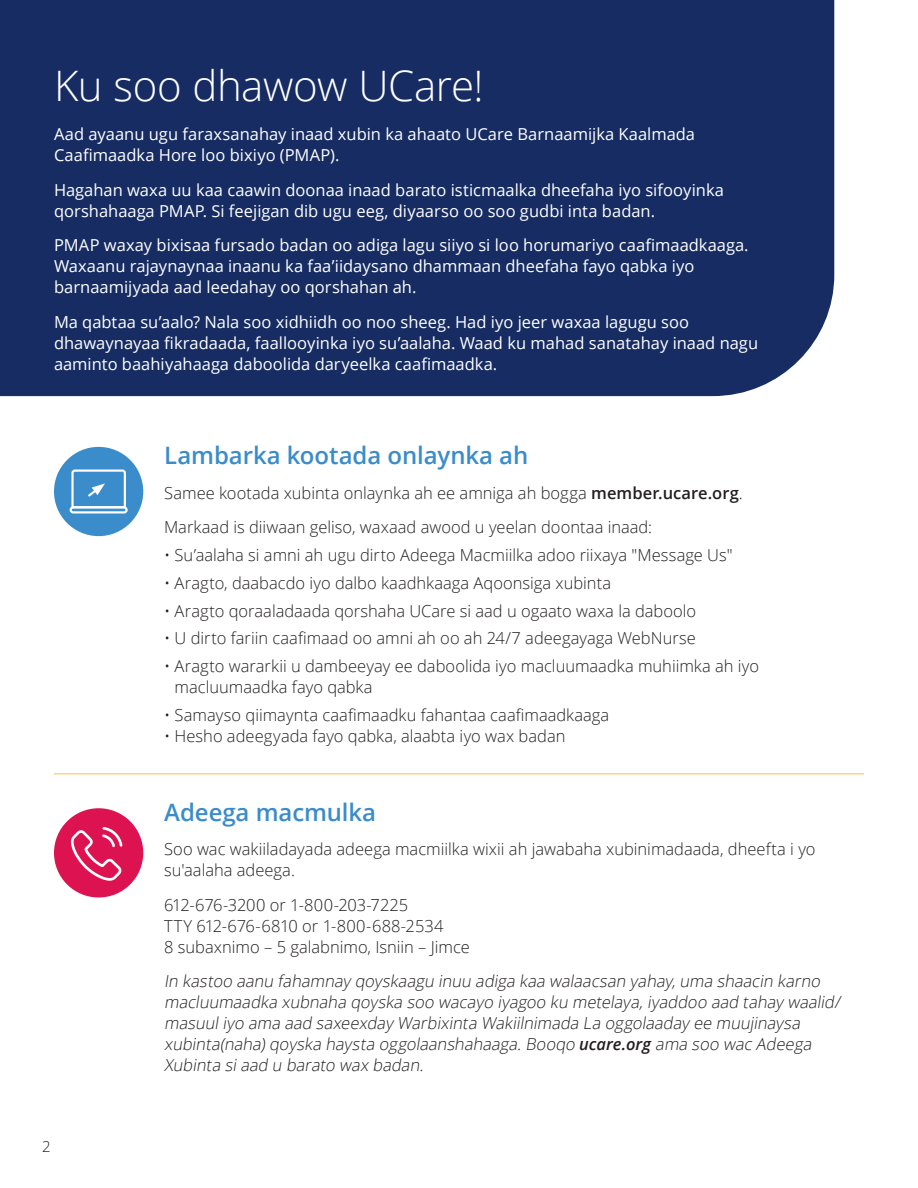
<style>
.page{position:relative;width:918px;height:1188px;background:#fff}
.page>*{position:absolute;margin:0;border:0;box-sizing:border-box;transform-origin:0 0}
.use_this_head{font:300 42px "Open Sans";letter-spacing:-.01em;color:#fff}
.use_this_A_head{font:600 24px "Open Sans";letter-spacing:-.005em;color:#3b8ccb}
.body_12_16{font:16.5px/21px "Open Sans";color:#fff}
.body_12_16_bullets{font:300 16.5px/21px "Open Sans";color:#231f20}
.terms{font:italic 300 16.5px/21px "Open Sans";letter-spacing:.01em;color:#231f20}
.body_12_16-2{font:300 16.5px/21px "Open Sans";color:#231f20}
.t1{font:300 15px "Open Sans";color:#231f20}
.s1{font-weight:600}
</style>
<div class="page">
<div style="left:0;top:0;width:834px;height:396px;background:#162c62"></div>
<div style="left:54px;top:447px;width:89px;height:89px;background:#3b8ccb;border-radius:50%"></div>
<div style="left:70px;top:506px;width:58px;height:7px;border:2px solid #fff;border-radius:2px"></div>
<svg style="left:70px;top:469px;width:57px;height:40px"></svg>
<div style="left:54px;top:808px;width:89px;height:89px;background:#dd1250;border-radius:50%"></div>
<svg style="left:71px;top:827px;width:51px;height:54px"></svg>
<hr style="left:54px;top:773px;width:810px;height:1px;background:#fec552">
<p class="use_this_head" style="left:54px;top:57px;width:431px">Ku soo dhawow UCare!</p>
<p class="body_12_16" style="left:54px;top:123px;width:643px">Aad ayaanu ugu faraxsanahay inaad xubin ka ahaato UCare Barnaamijka Kaalmada<br>Caafimaadka Hore loo bixiyo (PMAP).</p>
<p class="body_12_16" style="left:54px;top:179px;width:671px">Hagahan waxa uu kaa caawin doonaa inaad barato isticmaalka dheefaha iyo sifooyinka qorshahaaga PMAP. Si feejigan dib ugu eeg, diyaarso oo soo gudbi inta badan.</p>
<p class="body_12_16" style="left:54px;top:234px;width:696px">PMAP waxay bixisaa fursado badan oo adiga lagu siiyo si loo horumariyo caafimaadkaaga.<br>Waxaanu rajaynaynaa inaanu ka faa’iidaysano dhammaan dheefaha fayo qabka iyo barnaamijyada aad leedahay oo qorshahan ah.</p>
<p class="body_12_16" style="left:54px;top:311px;width:706px">Ma qabtaa su’aalo? Nala soo xidhiidh oo noo sheeg. Had iyo jeer waxaa lagugu soo dhawaynayaa fikradaada, faallooyinka iyo su’aalaha. Waad ku mahad sanatahay inaad nagu aaminto baahiyahaaga daboolida daryeelka caafimaadka.</p>
<p class="use_this_A_head" style="left:164px;top:439px;width:366px">Lambarka kootada onlaynka ah</p>
<p class="body_12_16_bullets" style="left:164px;top:482px;width:580px">Samee kootada xubinta onlaynka ah ee amniga ah bogga <span class="s1">member.ucare.org</span>.</p>
<p class="body_12_16_bullets" style="left:164px;top:517px;width:489px">Markaad is diiwaan geliso, waxaad awood u yeelan doontaa inaad:</p>
<p class="body_12_16_bullets" style="left:164px;top:544px;width:570px">• Su’aalaha si amni ah ugu dirto Adeega Macmiilka adoo riixaya "Message Us"</p>
<p class="body_12_16_bullets" style="left:164px;top:572px;width:449px">• Aragto, daabacdo iyo dalbo kaadhkaaga Aqoonsiga xubinta</p>
<p class="body_12_16_bullets" style="left:164px;top:600px;width:534px">• Aragto qoraaladaada qorshaha UCare si aad u ogaato waxa la daboolo</p>
<p class="body_12_16_bullets" style="left:164px;top:628px;width:533px">• U dirto fariin caafimaad oo amni ah oo ah 24/7 adeegayaga WebNurse</p>
<p class="body_12_16_bullets" style="left:175px;top:655px;width:586px;text-indent:-10px">• Aragto wararkii u dambeeyay ee daboolida iyo macluumaadka muhiimka ah iyo macluumaadka fayo qabka</p>
<p class="body_12_16_bullets" style="left:164px;top:704px;width:447px">• Samayso qiimaynta caafimaadku fahantaa caafimaadkaaga</p>
<p class="body_12_16_bullets" style="left:164px;top:725px;width:403px">• Hesho adeegyada fayo qabka, alaabta iyo wax badan</p>
<p class="t1" style="left:42px;top:1136px;width:10px">2</p>
<p class="use_this_A_head" style="left:164px;top:796px;width:213px">Adeega macmulka</p>
<p class="body_12_16-2" style="left:164px;top:838px;width:653px">Soo wac wakiiladayada adeega macmiilka wixii ah jawabaha xubinimadaada, dheefta i yo su'aalaha adeega.</p>
<p class="body_12_16-2" style="left:164px;top:894px;width:307px">612-676-3200 or 1-800-203-7225<br>TTY 612‑676‑6810 or 1-800‑688‑2534<br>8 subaxnimo – 5 galabnimo, Isniin – Jimce</p>
<p class="terms" style="left:164px;top:970px;width:681px">In kastoo aanu fahamnay qoyskaagu inuu adiga kaa walaacsan yahay,uma shaacin karno macluumaadka xubnaha qoyska soo wacayo iyagoo ku metelaya,iyaddoo aad tahay waalid/ masuuliyo ama aad saxeexday Warbixinta Wakiilnimada La oggolaaday ee muujinaysa xubinta(naha)qoyska haysta oggolaanshahaaga.Booqo <span class="s1">u care . o rg</span> ama soo wac Adeega Xubinta siaad u barato wax badan.</p>
</div>
